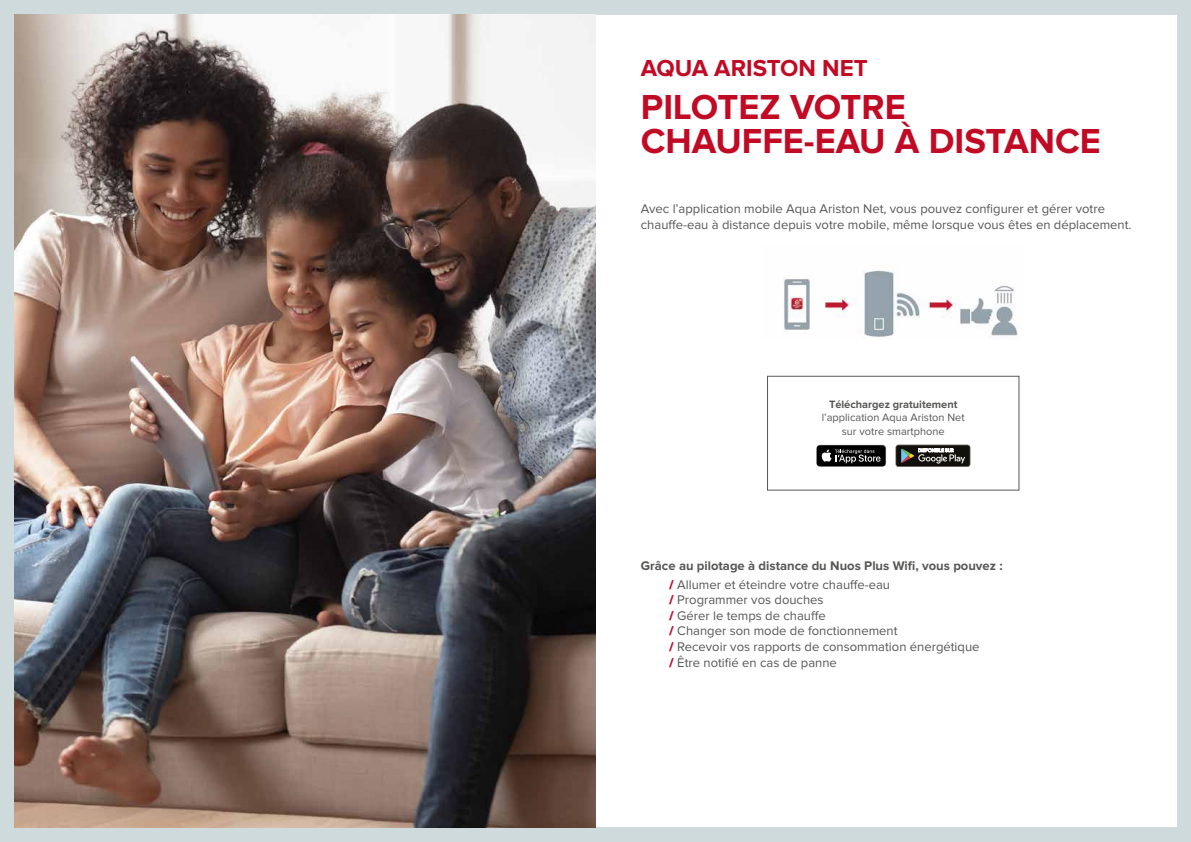
<style>
.page{position:relative;width:1191px;height:842px;background:#fff}
.page>*{position:absolute;margin:0;border:0;box-sizing:border-box;transform-origin:0 0}
.t1{font:700 36px/34.5px "Proxima Nova";color:#c10b25}
.t2{font:700 24px "Proxima Nova";color:#c10b25}
.t3{font:13px/15.6px "Proxima Nova";color:#575756}
.t4{font:700 13px/18.4px "Proxima Nova";color:#575756}
.t5{font:11px/13.2px "Proxima Nova";color:#575756;text-align:center}
.t6{font:700 11px "Proxima Nova";color:#575756}
.s1{font-weight:900;color:#c10b25}
.s2{font-weight:400}
</style>
<div class="page">
<div style="left:0;top:0;width:14px;height:842px;background:#cfdadd"></div>
<div style="left:0;top:0;width:595px;height:14px;background:#cfdadd"></div>
<div style="left:596px;top:0;width:595px;height:14px;background:#cfdadd"></div>
<div style="left:596px;top:828px;width:595px;height:14px;background:#cfdadd"></div>
<div style="left:0;top:828px;width:595px;height:14px;background:#cfdadd"></div>
<div style="left:1176px;top:0;width:15px;height:842px;background:#cfdadd"></div>
<div style="left:767px;top:376px;width:252px;height:114px;border:1px solid #575756"></div>
<img style="left:14px;top:14px;width:581px;height:814px">
<img style="left:783px;top:266px;width:235px;height:71px">
<svg style="left:816px;top:445px;width:70px;height:22px;background:#343434"></svg>
<svg style="left:895px;top:445px;width:75px;height:22px;background:#494843"></svg>
<h2 class="t2" style="left:641px;top:57px;width:228px">AQUA ARISTON NET</h2>
<h1 class="t1" style="left:641px;top:91px;width:461px">PILOTEZ VOTRE<br>CHAUFFE-EAU À DISTANCE</h1>
<p class="t3" style="left:641px;top:201px;width:492px">Avec l’application mobile Aqua Ariston Net, vous pouvez configurer et gérer votre chauffe-eau à distance depuis votre mobile, même lorsque vous êtes en déplacement.</p>
<p class="t6" style="left:829px;top:399px;width:130px">Téléchargez gratuitement</p>
<p class="t5" style="left:821px;top:412px;width:144px">l’application Aqua Ariston Net sur votre smartphone</p>
<p class="t4" style="left:669px;top:557px;width:335px;text-indent:-28px">Grâce au pilotage à distance du Nuos Plus Wifi, vous pouvez : <span class="s1">/</span> <span class="s2">Allumer et éteindre votre chauffe-eau</span></p>
<p class="t3" style="left:669px;top:593px;width:312px"><span class="s1">/</span> Programmer vos douches<br><span class="s1">/</span> Gérer le temps de chauffe<br><span class="s1">/</span> Changer son mode de fonctionnement<br><span class="s1">/</span> Recevoir vos rapports de consommation énergétique <span class="s1">/</span> Être notifié en cas de panne</p>
</div>
